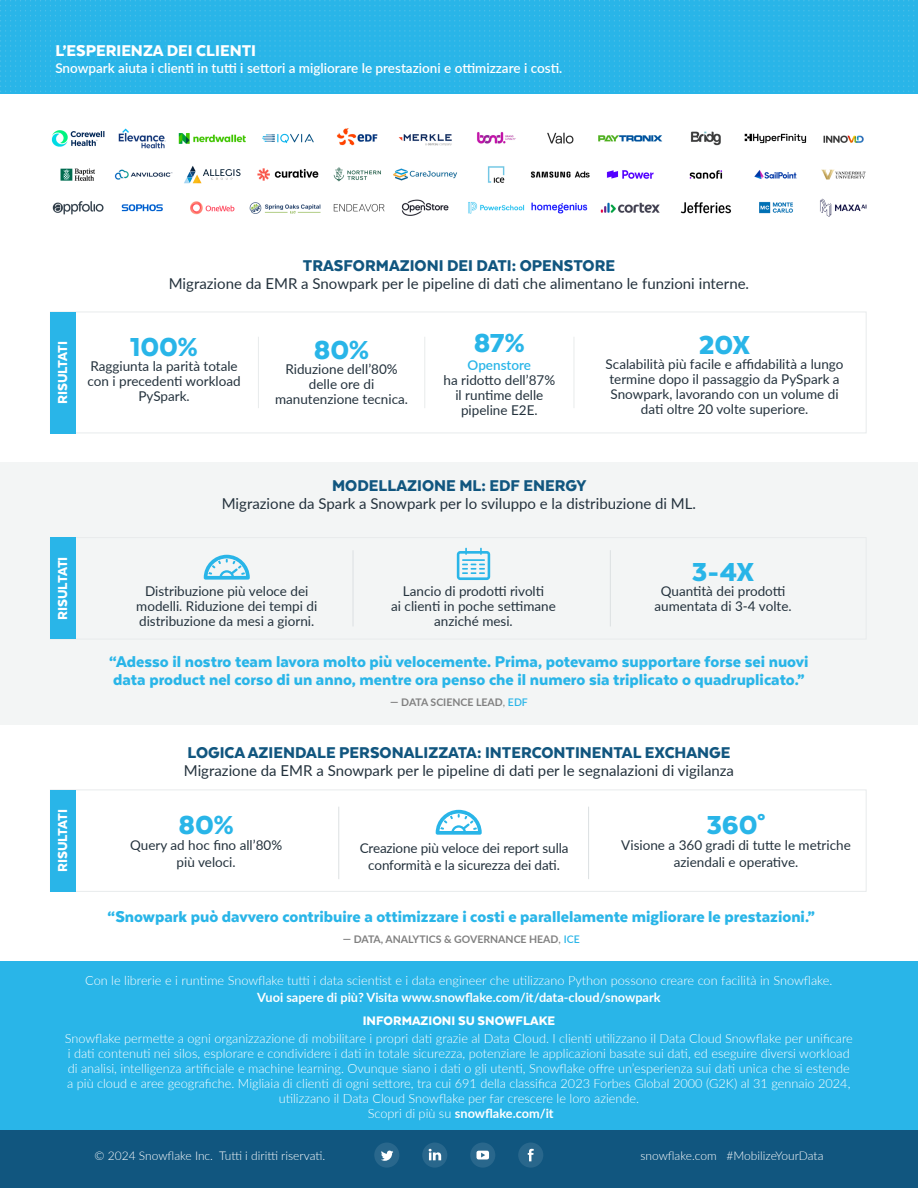
<style>
.page{position:relative;width:918px;height:1188px;background:#fff}
.page>*{position:absolute;margin:0;border:0;box-sizing:border-box;transform-origin:0 0}
.t1{font:900 30px "Texta";letter-spacing:-.01em;color:#29b5e8}
.t2{font:900 18px/18px "Texta";color:#29b5e8}
.t3{font:900 18px "Texta";color:#11567f}
.body{font:900 18px "Texta";color:#fff}
.t4{font:15px "Lato";color:#24323d}
.t5{font:900 15px "Texta";color:#fff}
.t6{font:900 14.25px "Texta";color:#fff}
.t7{font:13.5px/15px "Lato";color:#24323d;text-align:center}
.body-2{font:600 13.5px "Lato";color:#fff}
.table_body{font:300 12.75px/15px "Lato";color:#fff;text-align:center}
.body-3{font:300 12.75px "Lato";color:#fff}
.body-4{font:700 12.75px "Lato";color:#fff}
.t8{font:300 12px "Lato";color:#fff}
.t9{font:700 10.5px "Lato";color:#808080}
.s1{font-weight:600;color:#29b5e8}
.s2{font-weight:400}
.s3{font-weight:700}
</style>
<div class="page">
<div style="left:0;top:1112px;width:918px;height:76px;background:#11567f"></div>
<div style="left:374px;top:1143px;width:25px;height:25px;background:#29678c;border-radius:50%"></div>
<svg style="left:381px;top:1151px;width:12px;height:10px"></svg>
<div style="left:518px;top:1143px;width:25px;height:25px;background:#29678c;border-radius:12px"></div>
<svg style="left:528px;top:1149px;width:6px;height:12px"></svg>
<div style="left:422px;top:1143px;width:25px;height:25px;background:#29678c;border-radius:50%"></div>
<svg style="left:429px;top:1149px;width:12px;height:11px"></svg>
<div style="left:470px;top:1143px;width:25px;height:25px;background:#29678c;border-radius:50%"></div>
<svg style="left:477px;top:1151px;width:12px;height:8px"></svg>
<div style="left:0;top:961px;width:918px;height:169px;background:#29b5e8"></div>
<div style="left:0;top:462px;width:918px;height:262px;background:#f3f5f5"></div>
<div style="left:50px;top:312px;width:817px;height:121px;border:1px solid #e8ebec"></div>
<div style="left:50px;top:790px;width:817px;height:102px;border:1px solid #e8ebec"></div>
<div style="left:0;top:0;width:918px;height:94px;background:#29b5e8"></div>
<svg style="left:0;top:0;width:914px;height:92px"></svg>
<hr style="left:258px;top:337px;width:1px;height:71px;background:#e8ebec">
<hr style="left:338px;top:807px;width:1px;height:72px;background:#dce0e2">
<hr style="left:353px;top:550px;width:1px;height:76px;background:#dce0e2">
<hr style="left:588px;top:807px;width:1px;height:72px;background:#dce0e2">
<hr style="left:610px;top:550px;width:1px;height:76px;background:#dce0e2">
<hr style="left:424px;top:337px;width:1px;height:71px;background:#e8ebec">
<hr style="left:574px;top:337px;width:1px;height:71px;background:#e8ebec">
<div style="left:50px;top:312px;width:25px;height:121px;background:#29b5e8"></div>
<div style="left:50px;top:538px;width:25px;height:101px;background:#29b5e8"></div>
<div style="left:50px;top:790px;width:25px;height:101px;background:#29b5e8"></div>
<svg style="left:204px;top:555px;width:46px;height:25px"></svg>
<svg style="left:436px;top:810px;width:46px;height:25px"></svg>
<svg style="left:457px;top:548px;width:33px;height:32px"></svg>
<img style="left:51px;top:128px;width:816px;height:89px">
<p class="body" style="left:55px;top:42px;width:202px">L’ESPERIENZA DEI CLIENTI</p>
<p class="body-2" style="left:55px;top:58px;width:509px">Snowpark aiuta i clienti in tutti i settori a migliorare le prestazioni e ottimizzare i costi.</p>
<p class="t5" style="left:55px;top:404px;width:65px;rotate:-90deg">RISULTATI</p>
<p class="t3" style="left:303px;top:257px;width:314px">TRASFORMAZIONI DEI DATI: OPENSTORE</p>
<p class="t4" style="left:169px;top:273px;width:582px">Migrazione da EMR a Snowpark per le pipeline di dati che alimentano le funzioni interne.</p>
<p class="t1" style="left:130px;top:331px;width:69px">100%</p>
<p class="t7" style="left:88px;top:358px;width:155px">Raggiunta la parità totale con i precedenti workload<br>PySpark.</p>
<p class="t1" style="left:314px;top:335px;width:57px">80%</p>
<p class="t7" style="left:275px;top:361px;width:134px">Riduzione dell’80% delle ore di manutenzione tecnica.</p>
<p class="t1" style="left:474px;top:328px;width:53px">87%</p>
<p class="t7" style="left:444px;top:357px;width:113px"><span class="s1">Openstore<br></span>ha ridotto dell’87% il runtime delle pipeline E2E.</p>
<p class="t1" style="left:699px;top:329px;width:53px">20X</p>
<p class="t7" style="left:606px;top:356px;width:239px">Scalabilità più facile e affidabilità a lungo termine dopo il passaggio da PySpark a Snowpark, lavorando con un volume di dati oltre 20 volte superiore.</p>
<p class="t5" style="left:55px;top:620px;width:65px;rotate:-90deg">RISULTATI</p>
<p class="t5" style="left:55px;top:872px;width:65px;rotate:-90deg">RISULTATI</p>
<p class="t3" style="left:332px;top:477px;width:256px">MODELLAZIONE ML: EDF ENERGY</p>
<p class="t4" style="left:222px;top:493px;width:476px">Migrazione da Spark a Snowpark per lo sviluppo e la distribuzione di ML.</p>
<p class="t7" style="left:136px;top:583px;width:182px">Distribuzione più veloce dei modelli. Riduzione dei tempi di distribuzione da mesi a giorni.</p>
<p class="t7" style="left:391px;top:583px;width:166px">Lancio di prodotti rivolti<br>ai clienti in poche settimane anziché mesi.</p>
<p class="t1" style="left:692px;top:556px;width:64px">3‑4X</p>
<p class="t7" style="left:655px;top:583px;width:139px">Quantità dei prodotti aumentata di 3‑4 volte.</p>
<p class="t2" style="left:109px;top:652px;width:701px">“Adesso il nostro team lavora molto più velocemente. Prima, potevamo supportare forse sei nuovi data product nel corso di un anno, mentre ora penso che il numero sia triplicato o quadruplicato.”</p>
<p class="t9" style="left:390px;top:695px;width:139px">— DATA SCIENCE LEAD<span class="s2">,</span> <span class="s1">EDF</span></p>
<p class="t3" style="left:188px;top:743px;width:544px">LOGICA AZIENDALE PERSONALIZZATA: INTERCONTINENTAL EXCHANGE</p>
<p class="t4" style="left:184px;top:760px;width:552px">Migrazione da EMR a Snowpark per le pipeline di dati per le segnalazioni di vigilanza</p>
<p class="t1" style="left:179px;top:809px;width:57px">80%</p>
<p class="t7" style="left:130px;top:836px;width:153px;line-height:16.5px">Query ad hoc fino all’80% più veloci.</p>
<p class="t7" style="left:360px;top:840px;width:210px;line-height:16.5px">Creazione più veloce dei report sulla conformità e la sicurezza dei dati.</p>
<p class="t1" style="left:706px;top:809px;width:61px">360°</p>
<p class="t7" style="left:621px;top:836px;width:231px;line-height:16.5px">Visione a 360 gradi di tutte le metriche aziendali e operative.</p>
<p class="t2" style="left:108px;top:907px;width:709px">“Snowpark può davvero contribuire a ottimizzare i costi e parallelamente migliorare le prestazioni.”</p>
<p class="t9" style="left:343px;top:931px;width:238px">— DATA, ANALYTICS &amp; GOVERNANCE HEAD<span class="s2">,</span> <span class="s1">ICE</span></p>
<p class="body-3" style="left:85px;top:972px;width:749px">Con le librerie e i runtime Snowflake tutti i data scientist e i data engineer che utilizzano Python possono creare con facilità in Snowflake.</p>
<p class="body-4" style="left:257px;top:988px;width:405px">Vuoi sapere di più? Visita www.snowflake.com/it/data-cloud/snowpark</p>
<p class="t6" style="left:363px;top:1014px;width:194px">INFORMAZIONI SU SNOWFLAKE</p>
<p class="table_body" style="left:65px;top:1031px;width:790px">Snowflake permette a ogni organizzazione di mobilitare i propri dati grazie al Data Cloud. I clienti utilizzano il Data Cloud Snowflake per unificare i dati contenuti nei silos, esplorare e condividere i dati in totale sicurezza, potenziare le applicazioni basate sui dati, ed eseguire diversi workload di analisi, intelligenza artificiale e machine learning. Ovunque siano i dati o gli utenti, Snowflake offre un’esperienza sui dati unica che si estende a più cloud e aree geografiche. Migliaia di clienti di ogni settore, tra cui 691 della classifica 2023 Forbes Global 2000 (G2K) al 31 gennaio 2024, utilizzano il Data Cloud Snowflake per far crescere le loro aziende.<br>Scopri di più su <span class="s3">snowflake.com/it</span></p>
<p class="t8" style="left:94px;top:1147px;width:232px">© 2024 Snowflake Inc. Tutti i diritti riservati.</p>
<p class="t8" style="left:640px;top:1147px;width:185px">snowflake.com #MobilizeYourData</p>
</div>
